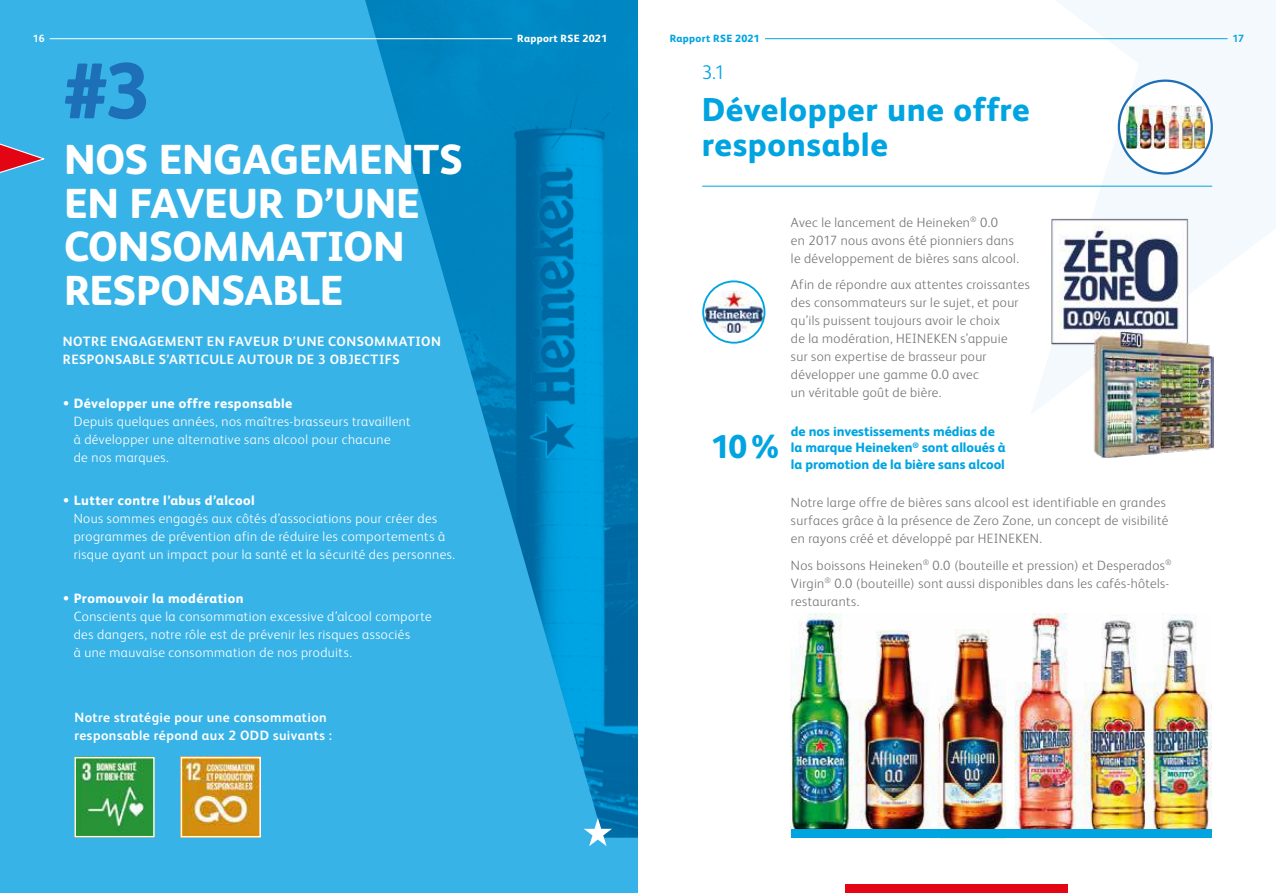
<style>
.page{position:relative;width:1276px;height:893px;background:#fff}
.page>*{position:absolute;margin:0;border:0;box-sizing:border-box;transform-origin:0 0}
.t1{font:800 78.9px "HEINEKEN Core";color:#1d70b7}
.t2{font:800 42px/43.5px "HEINEKEN Core";letter-spacing:-.01em;color:#fff}
.t3{font:800 33.15px/34.2px "HEINEKEN Core";letter-spacing:.02em;color:#00a4e1}
.t4{font:800 33px "HEINEKEN Core";color:#00a4e1}
.t5{font:300 19.8px "HEINEKEN Core";color:#00a4e1}
.t6{font:300 13.5px/18px "HEINEKEN Core";letter-spacing:.03em;color:#797676}
.t7{font:300 13.5px/18px "HEINEKEN Core";letter-spacing:.035em;color:#fff}
.t8{font:700 13.5px/18px "HEINEKEN Core";letter-spacing:.035em;color:#fff}
.t9{font:800 13.5px/16.5px "HEINEKEN Core";color:#00a4e1}
.t10{font:800 10.5px "HEINEKEN Core";letter-spacing:.03em;color:#fff}
.t11{font:800 10.5px "HEINEKEN Core";letter-spacing:.03em;color:#00a4e1}
.t12{font:700 10.5px "HEINEKEN Core";color:#fff}
.t13{font:700 10.5px "HEINEKEN Core";color:#00a4e1}
.s1{font-family:"Arial";font-weight:900}
.s2{font-weight:800}
</style>
<div class="page">
<div style="left:0;top:0;width:638px;height:893px;background:#38b3e7"></div>
<svg style="left:1030px;top:0;width:246px;height:415px;fill:#f3f9fd"></svg>
<img style="left:365px;top:0;width:273px;height:838px">
<hr style="left:702px;top:186px;width:510px;height:1px;background:#00a4e1">
<div style="left:845px;top:884px;width:222px;height:9px;background:#e30513"></div>
<svg style="left:0;top:133px;width:48px;height:50px;background:#698cb5"></svg>
<img style="left:704px;top:291px;width:59px;height:42px">
<div style="left:702px;top:280px;width:63px;height:64px;border:2px solid #00a4e1;border-radius:50%"></div>
<svg style="left:584px;top:818px;width:28px;height:28px"></svg>
<img style="left:791px;top:613px;width:420px;height:216px">
<img style="left:940px;top:629px;width:65px;height:200px">
<div style="left:791px;top:829px;width:420px;height:9px;background:#00a4e1"></div>
<div style="left:1119px;top:81px;width:92px;height:92px;background:#fff;border-radius:50%"></div>
<img style="left:1126px;top:106px;width:78px;height:42px">
<div style="left:1117px;top:80px;width:96px;height:95px;border:2px solid #1d70b7;border-radius:50%"></div>
<img style="left:1050px;top:218px;width:163px;height:240px">
<img style="left:77px;top:760px;width:75px;height:74px">
<div style="left:74px;top:757px;width:81px;height:80px;border:2px solid #fff"></div>
<img style="left:184px;top:760px;width:74px;height:74px">
<div style="left:181px;top:757px;width:80px;height:80px;border:2px solid #fff"></div>
<hr style="left:50px;top:38px;width:462px;height:1px;background:#fff">
<hr style="left:765px;top:38px;width:462px;height:1px;background:#00a4e1">
<p class="t12" style="left:33px;top:31px;width:13px">16</p>
<p class="t10" style="left:517px;top:30px;width:91px">Rapport RSE 2021</p>
<p class="t11" style="left:670px;top:30px;width:91px">Rapport RSE 2021</p>
<p class="t13" style="left:1232px;top:31px;width:13px">17</p>
<h1 class="t1" style="left:63px;top:29px;width:88px">#3</h1>
<h2 class="t2" style="left:64px;top:135px;width:400px">NOS ENGAGEMENTS<br>EN FAVEUR D’UNE<br>CONSOMMATION<br>RESPONSABLE</h2>
<p class="t8" style="left:63px;top:332px;width:379px">NOTRE ENGAGEMENT EN FAVEUR D’UNE CONSOMMATION<br>RESPONSABLE S’ARTICULE AUTOUR DE 3 OBJECTIFS</p>
<p class="t7" style="left:74px;top:393px;width:338px;text-indent:-11px"><span class="s1">•</span> <span class="s2">Développer une offre responsable<br></span>Depuis quelques années, nos maîtres-brasseurs travaillent à développer une alternative sans alcool pour chacune<br>de nos marques.</p>
<p class="t7" style="left:74px;top:491px;width:383px;text-indent:-11px"><span class="s1">•</span> <span class="s2">Lutter contre l’abus d’alcool<br></span>Nous sommes engagés aux côtés d’associations pour créer des programmes de prévention afin de réduire les comportements à risque ayant un impact pour la santé et la sécurité des personnes.</p>
<p class="t7" style="left:74px;top:588px;width:359px;text-indent:-11px"><span class="s1">•</span> <span class="s2">Promouvoir la modération<br></span>Conscients que la consommation excessive d’alcool comporte des dangers, notre rôle est de prévenir les risques associés<br>à une mauvaise consommation de nos produits.</p>
<p class="t8" style="left:74px;top:707px;width:259px">Notre stratégie pour une consommation responsable répond aux 2 ODD suivants :</p>
<h3 class="t5" style="left:702px;top:58px;width:25px">3.1</h3>
<h3 class="t3" style="left:702px;top:91px;width:329px">Développer une offre responsable</h3>
<p class="t6" style="left:791px;top:212px;width:229px">Avec le lancement de Heineken<sup>®</sup> 0.0<br>en 2017 nous avons été pionniers dans le développement de bières sans alcool.</p>
<p class="t6" style="left:791px;top:275px;width:240px">Afin de répondre aux attentes croissantes des consommateurs sur le sujet, et pour qu’ils puissent toujours avoir le choix<br>de la modération, HEINEKEN s’appuie<br>sur son expertise de brasseur pour développer une gamme 0.0 avec<br>un véritable goût de bière.</p>
<h3 class="t4" style="left:710px;top:421px;width:70px">10%</h3>
<p class="t9" style="left:791px;top:422px;width:216px">de nos investissements médias de la marque Heineken<sup>®</sup> sont alloués à la promotion de la bière sans alcool</p>
<p class="t6" style="left:791px;top:493px;width:379px">Notre large offre de bières sans alcool est identifiable en grandes surfaces grâce à la présence de Zero Zone, un concept de visibilité en rayons créé et développé par HEINEKEN.</p>
<p class="t6" style="left:791px;top:555px;width:382px">Nos boissons Heineken<sup>®</sup> 0.0 (bouteille et pression) et Desperados<sup>®<br></sup>Virgin<sup>®</sup> 0.0 (bouteille) sont aussi disponibles dans les cafés-hôtels&shy;restaurants.</p>
</div>
